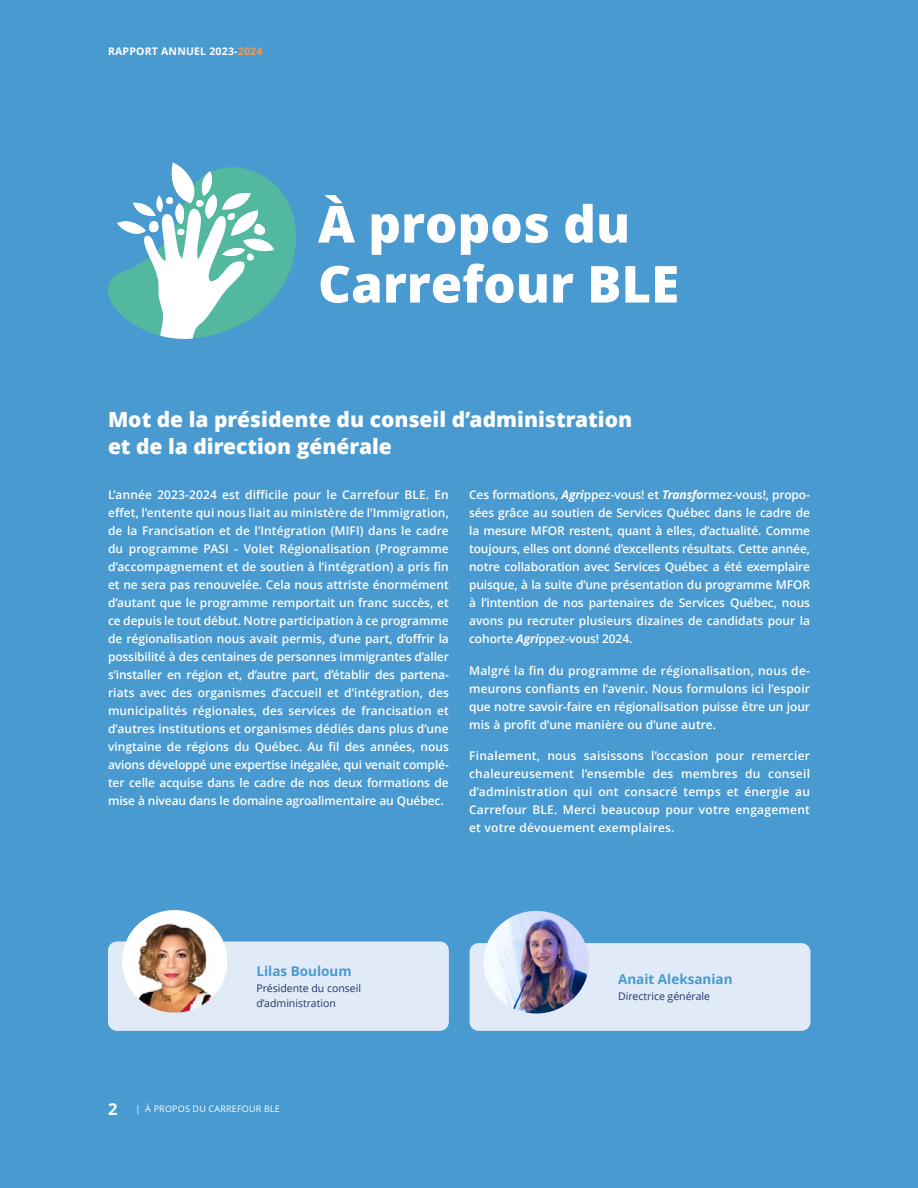
<style>
.page{position:relative;width:918px;height:1188px;background:#489ad1}
.page>*{position:absolute;margin:0;border:0;box-sizing:border-box;transform-origin:0 0}
.t1{font:800 51px/60px "Open Sans";color:#fff}
.t2{font:800 21px/27px "Open Sans";color:#fff}
.t3{font:700 13.5px "Open Sans";color:#489ad1}
.t4{font:600 12px/18px "Open Sans";color:#fff;text-align:justify}
.t5{font:10.5px/15px "Open Sans";color:#243367}
.t6{font:700 10.5px "Open Sans";letter-spacing:.02em;color:#fff}
.t7{font:9px "Open Sans";letter-spacing:.02em;color:#fff}
.s1{color:#f09b52}
.s2{font-weight:700;font-style:italic}
.s3{font-weight:700;font-size:16.5px}
</style>
<div class="page">
<div style="left:108px;top:941px;width:341px;height:90px;background:#e1eaf7;border-radius:9px"></div>
<div style="left:122px;top:910px;width:105px;height:103px;background:#fff;border-radius:50%"></div>
<img style="left:128px;top:914px;width:99px;height:98px">
<div style="left:470px;top:943px;width:340px;height:88px;background:#e1eaf7;border-radius:9px"></div>
<img style="left:484px;top:911px;width:105px;height:103px">
<svg style="left:108px;top:163px;width:188px;height:176px"></svg>
<p class="t6" style="left:108px;top:43px;width:156px">RAPPORT ANNUEL 2023-<span class="s1">2024</span></p>
<h1 class="t1" style="left:318px;top:191px;width:363px">À propos du<br>Carrefour BLE</h1>
<h2 class="t2" style="left:108px;top:405px;width:526px">Mot de la présidente du conseil d’administration et de la direction générale</h2>
<p class="t4" style="left:108px;top:486px;width:342px">L’année 2023-2024 est difficile pour le Carrefour BLE. En effet, l’entente qui nous liait au ministère de l’Immigration, de la Francisation et de l’Intégration (MIFI) dans le cadre du programme PASI - Volet Régionalisation (Programme d’accompagnement et de soutien à l’intégration) a pris fin et ne sera pas renouvelée. Cela nous attriste énormément d’autant que le programme remportait un franc succès, et ce depuis le tout début. Notre participation à ce programme de régionalisation nous avait permis, d’une part, d’offrir la possibilité à des centaines de personnes immigrantes d’aller s’installer en région et, d’autre part, d’établir des partena&shy;riats avec des organismes d’accueil et d’intégration, des municipalités régionales, des services de francisation et d’autres institutions et organismes dédiés dans plus d’une vingtaine de régions du Québec. Au fil des années, nous avions développé une expertise inégalée, qui venait complé&shy;ter celle acquise dans le cadre de nos deux formations de mise à niveau dans le domaine agroalimentaire au Québec.</p>
<p class="t4" style="left:469px;top:486px;width:342px">Ces formations, <span class="s2">Agri</span>ppez-vous! et <span class="s2">Transfo</span>rmez-vous!, propo&shy;sées grâce au soutien de Services Québec dans le cadre de la mesure MFOR restent, quant à elles, d’actualité. Comme toujours, elles ont donné d’excellents résultats. Cette année, notre collaboration avec Services Québec a été exemplaire puisque, à la suite d’une présentation du programme MFOR à l’intention de nos partenaires de Services Québec, nous avons pu recruter plusieurs dizaines de candidats pour la cohorte <span class="s2">Agri</span>ppez-vous! 2024.</p>
<p class="t4" style="left:469px;top:661px;width:342px">Malgré la fin du programme de régionalisation, nous de&shy;meurons confiants en l’avenir. Nous formulons ici l’espoir que notre savoir-faire en régionalisation puisse être un jour mis à profit d’une manière ou d’une autre.</p>
<p class="t4" style="left:469px;top:747px;width:342px">Finalement, nous saisissons l’occasion pour remercier chaleureusement l’ensemble des membres du conseil d’administration qui ont consacré temps et énergie au Carrefour BLE. Merci beaucoup pour votre engagement et votre dévouement exemplaires.</p>
<p class="t3" style="left:256px;top:961px;width:97px">Lilas Bouloum</p>
<p class="t5" style="left:256px;top:980px;width:106px">Présidente du conseil d’administration</p>
<p class="t7" style="left:108px;top:1103px;width:173px"><span class="s3">2</span> | À PROPOS DU CARREFOUR BLE</p>
<p class="t3" style="left:618px;top:970px;width:116px">Anait Aleksanian</p>
<p class="t5" style="left:618px;top:989px;width:93px">Directrice générale</p>
</div>
